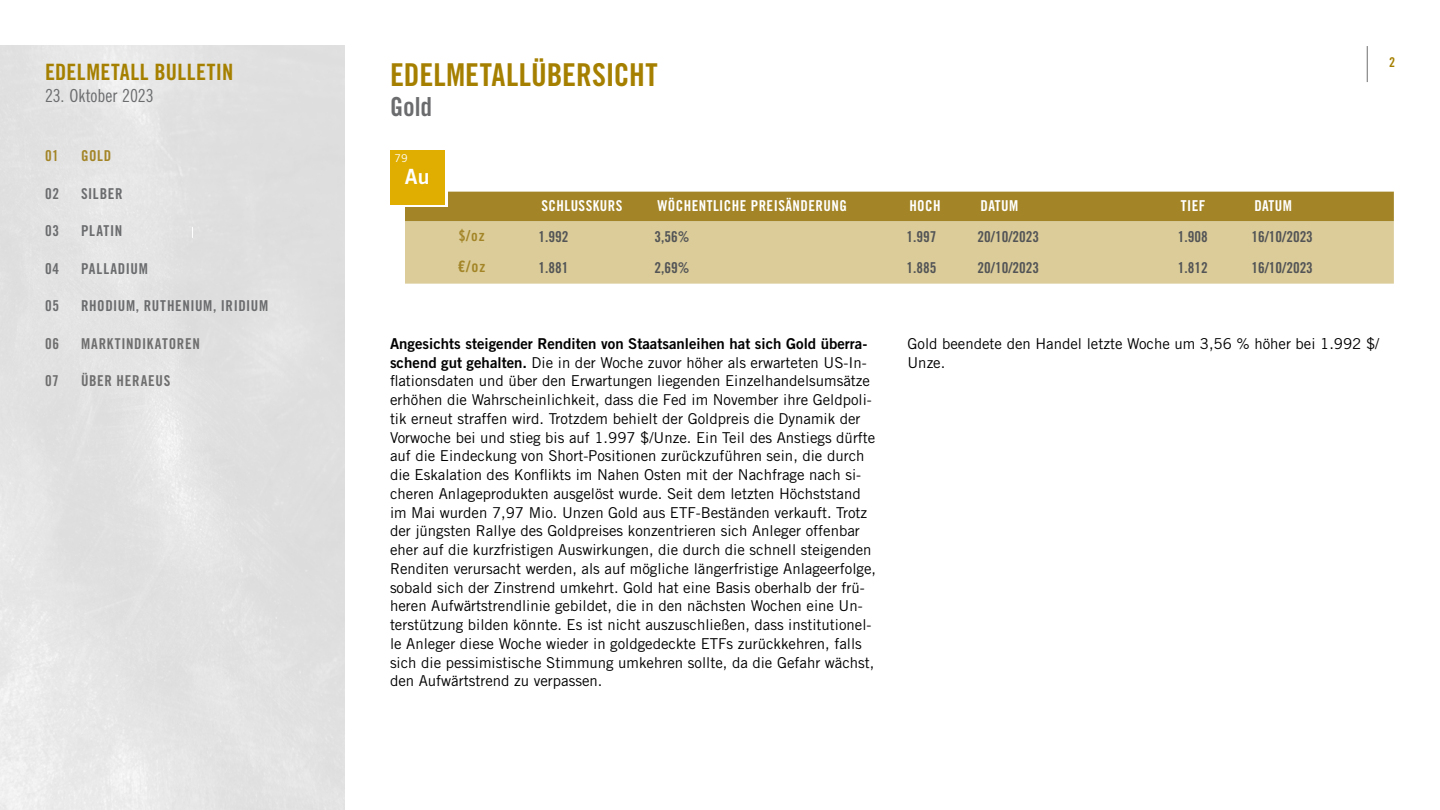
<style>
.page{position:relative;width:1440px;height:810px;background:#fff}
.page>*{position:absolute;margin:0;border:0;box-sizing:border-box;transform-origin:0 0}
.t1{font:31.5px "Trade Gothic LT Pro Bd Cn 20";color:#a58000}
.t2{font:26.25px "Trade Gothic LT Pro Bd Cn 20";color:#6b6c6e}
.t3{font:22.5px "Trade Gothic LT Pro Bd Cn 20";letter-spacing:.02em;color:#a58000}
.t4{font:21px "Trade Gothic LT Std Bd 2";color:#fff}
.t5{font:18px "Trade Gothic LT Pro Cn 18";letter-spacing:-.005em;color:#6b6c6e}
.t6{font:15.75px "Trade Gothic LT Pro Bd Cn 20";color:#a38527}
.t7{font:15px/18.8px "Trade Gothic LT Std";color:#000}
.t8{font:15px "Trade Gothic LT Std Bd Cn 20";color:#535456}
.t9{font:15px "Trade Gothic LT Std Bd 2";color:#000}
.t10{font:15px "Trade Gothic LT Pro Bd Cn 20";letter-spacing:.045em;color:#6b6c6e}
.t11{font:15px "Trade Gothic LT Pro Bd Cn 20";letter-spacing:.03em;color:#fff}
.t12{font:15px "Trade Gothic LT Pro Bd Cn 20";letter-spacing:.05em;color:#6e6e6e}
.t13{font:15px "Trade Gothic LT Pro Bd Cn 20";letter-spacing:.04em;color:#a38527}
.t14{font:13.5px "Trade Gothic LT Pro Bd Cn 20";color:#a58000}
.t15{font:10.8px "Trade Gothic LT Std";color:#fff}
.s1{font-size:15px}
.s2{font-family:"Trade Gothic LT Std Bd 2"}
</style>
<div class="page">
<hr style="left:1367px;top:46px;width:1px;height:36px;background:#6e6e6e">
<div style="left:405px;top:192px;width:989px;height:29px;background:#a38527"></div>
<div style="left:405px;top:221px;width:989px;height:63px;background:#dbcc99"></div>
<svg style="left:393px;top:152px;width:54px;height:55px"></svg>
<div style="left:390px;top:150px;width:54px;height:54px;background:#e0ae00"></div>
<h3 class="t3" style="left:45px;top:58px;width:190px">EDELMETALL BULLETIN</h3>
<p class="t5" style="left:45px;top:85px;width:110px">23. Oktober 2023</p>
<p class="t13" style="left:45px;top:147px;width:15px">01</p>
<p class="t13" style="left:81px;top:147px;width:32px">GOLD</p>
<p class="t10" style="left:45px;top:184px;width:16px">02</p>
<p class="t10" style="left:81px;top:184px;width:43px">SILBER</p>
<p class="t10" style="left:45px;top:222px;width:16px">03</p>
<p class="t10" style="left:81px;top:222px;width:43px">PLATIN</p>
<p class="t10" style="left:45px;top:259px;width:16px">04</p>
<p class="t10" style="left:81px;top:259px;width:68px">PALLADIUM</p>
<p class="t10" style="left:45px;top:297px;width:16px">05</p>
<p class="t10" style="left:81px;top:297px;width:189px">RHODIUM, RUTHENIUM, IRIDIUM</p>
<p class="t12" style="left:45px;top:334px;width:16px">06</p>
<p class="t12" style="left:81px;top:334px;width:120px">MARKTINDIKATOREN</p>
<p class="t12" style="left:45px;top:372px;width:15px">07</p>
<p class="t12" style="left:81px;top:372px;width:91px">ÜBER HERAEUS</p>
<h1 class="t1" style="left:390px;top:56px;width:269px">EDELMETALLÜBERSICHT</h1>
<h2 class="t2" style="left:390px;top:91px;width:44px">Gold</h2>
<p class="t15" style="left:395px;top:152px;width:15px">79</p>
<h3 class="t4" style="left:405px;top:164px;width:26px">Au</h3>
<p class="t11" style="left:541px;top:196px;width:83px">SCHLUSSKURS</p>
<p class="t11" style="left:657px;top:196px;width:191px">WÖCHENTLICHE PREISÄNDERUNG</p>
<p class="t11" style="left:909px;top:196px;width:33px">HOCH</p>
<p class="t11" style="left:981px;top:196px;width:39px">DATUM</p>
<p class="t11" style="left:1181px;top:196px;width:26px">TIEF</p>
<p class="t11" style="left:1254px;top:196px;width:39px">DATUM</p>
<p class="t13" style="left:459px;top:226px;width:28px">$/oz</p>
<p class="t8" style="left:538px;top:227px;width:31px">1.992</p>
<p class="t8" style="left:654px;top:227px;width:36px">3,56%</p>
<p class="t8" style="left:906px;top:227px;width:31px">1.997</p>
<p class="t8" style="left:978px;top:227px;width:63px">20/10/2023</p>
<p class="t8" style="left:1178px;top:227px;width:31px">1.908</p>
<p class="t8" style="left:1251px;top:227px;width:63px">16/10/2023</p>
<p class="t6" style="left:458px;top:257px;width:29px">€/o<span class="s1">z</span></p>
<p class="t8" style="left:538px;top:258px;width:31px">1.881</p>
<p class="t8" style="left:654px;top:258px;width:36px">2,69%</p>
<p class="t8" style="left:906px;top:258px;width:31px">1.885</p>
<p class="t8" style="left:978px;top:258px;width:63px">20/10/2023</p>
<p class="t8" style="left:1178px;top:258px;width:31px">1.812</p>
<p class="t8" style="left:1251px;top:258px;width:63px">16/10/2023</p>
<p class="t14" style="left:1389px;top:54px;width:7px">2</p>
<p class="t9" style="left:390px;top:334px;width:479px">Angesichts steigender Renditen von Staatsanleihen hat sich Gold überra-</p>
<p class="t7" style="left:390px;top:353px;width:488px"><span class="s2">schend gut gehalten.</span> Die in der Woche zuvor höher als erwarteten US-In&shy;flationsdaten und über den Erwartungen liegenden Einzelhandelsumsätze erhöhen die Wahrscheinlichkeit, dass die Fed im November ihre Geldpoli&shy;tik erneut straffen wird. Trotzdem behielt der Goldpreis die Dynamik der Vorwoche bei und stieg bis auf 1.997 $/Unze. Ein Teil des Anstiegs dürfte auf die Eindeckung von Short-Positionen zurückzuführen sein, die durch die Eskalation des Konflikts im Nahen Osten mit der Nachfrage nach si&shy;cheren Anlageprodukten ausgelöst wurde. Seit dem letzten Höchststand im Mai wurden 7,97 Mio. Unzen Gold aus ETF-Beständen verkauft. Trotz der jüngsten Rallye des Goldpreises konzentrieren sich Anleger offenbar eher auf die kurzfristigen Auswirkungen, die durch die schnell steigenden Renditen verursacht werden, als auf mögliche längerfristige Anlageerfolge, sobald sich der Zinstrend umkehrt. Gold hat eine Basis oberhalb der frü&shy;heren Aufwärtstrendlinie gebildet, die in den nächsten Wochen eine Un&shy;terstützung bilden könnte. Es ist nicht auszuschließen, dass institutionel&shy;le Anleger diese Woche wieder in goldgedeckte ETFs zurückkehren, falls sich die pessimistische Stimmung umkehren sollte, da die Gefahr wächst, den Aufwärtstrend zu verpassen.</p>
<p class="t7" style="left:908px;top:334px;width:473px">Gold beendete den Handel letzte Woche um 3,56 % höher bei 1.992 $/<br>Unze.</p>
</div>
